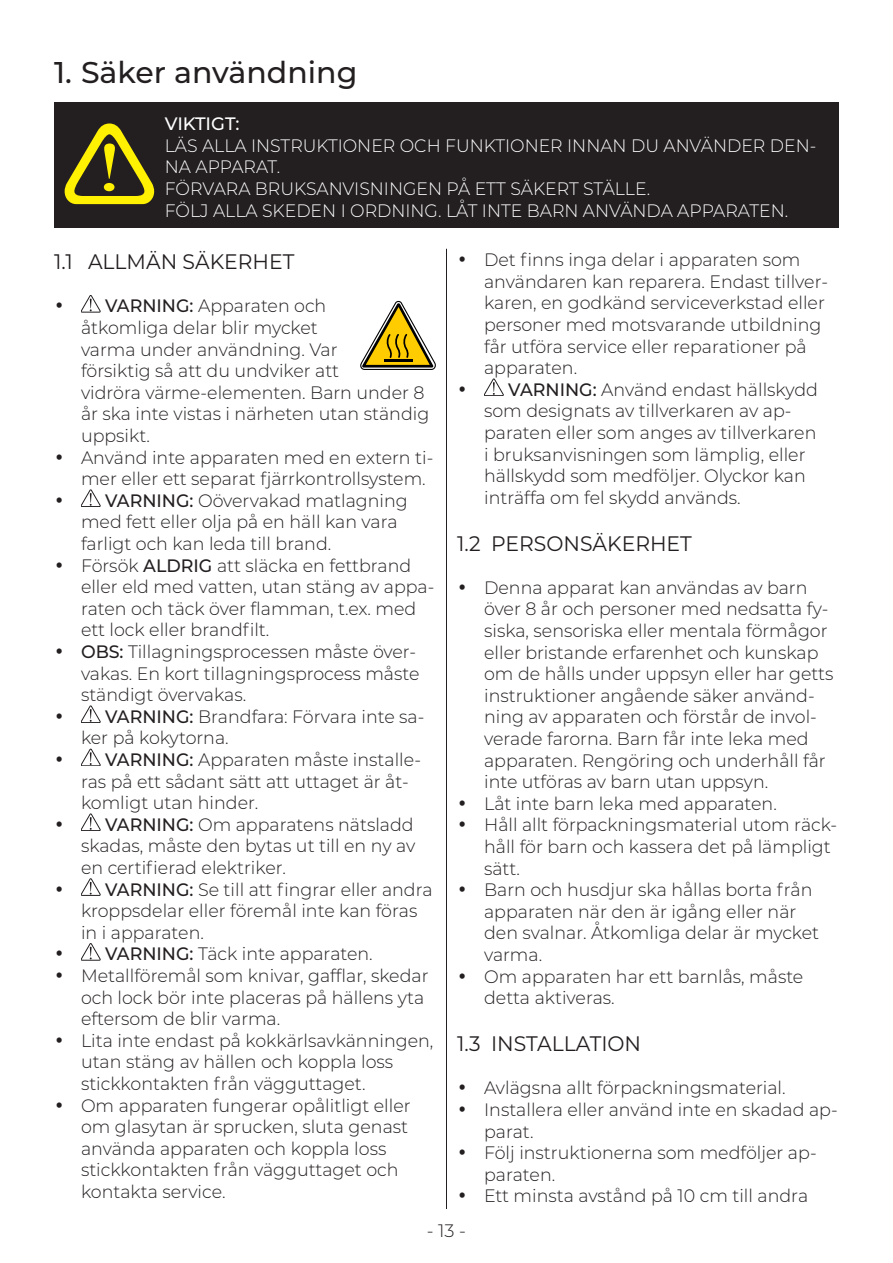
<style>
.page{position:relative;width:893px;height:1263px;background:#fff}
.page>*{position:absolute;margin:0;border:0;box-sizing:border-box;transform-origin:0 0}
.t1{font:500 30px "Montserrat";color:#231f20}
.t2{font:21px "Montserrat";color:#231f20}
.t3{font:300 18px/21.6px "Montserrat";color:#231f20}
.Leipis{font:300 18px/21.6px "Montserrat";color:#fff;scale:.96 1}
.Leipis_boldattu{font:500 18px "Montserrat";color:#fff}
.s1{font-family:"Futura BT";font-stretch:condensed}
.s2{font-weight:500}
</style>
<div class="page">
<svg style="left:81px;top:295px;width:19px;height:17px"></svg>
<svg style="left:81px;top:490px;width:19px;height:17px"></svg>
<svg style="left:81px;top:706px;width:19px;height:17px"></svg>
<svg style="left:81px;top:749px;width:19px;height:17px"></svg>
<svg style="left:81px;top:814px;width:19px;height:17px"></svg>
<svg style="left:81px;top:878px;width:19px;height:17px"></svg>
<svg style="left:81px;top:943px;width:19px;height:17px"></svg>
<svg style="left:484px;top:379px;width:19px;height:17px"></svg>
<div style="left:54px;top:102px;width:785px;height:125px;background:#231f20"></div>
<svg style="left:65px;top:123px;width:89px;height:81px"></svg>
<svg style="left:360px;top:301px;width:76px;height:69px"></svg>
<hr style="left:446px;top:249px;width:1px;height:960px;background:#231f20">
<p class="t1" style="left:54px;top:51px;width:305px">1. Säker användning</p>
<p class="Leipis_boldattu" style="left:165px;top:111px;width:76px">VIKTIGT:</p>
<p class="Leipis" style="left:165px;top:134px;width:680px">LÄS ALLA INSTRUKTIONER OCH FUNKTIONER INNAN DU ANVÄNDER DEN-<br>NA APPARAT.</p>
<p class="Leipis" style="left:165px;top:177px;width:507px">FÖRVARA BRUKSANVISNINGEN PÅ ETT SÄKERT STÄLLE.</p>
<p class="Leipis" style="left:165px;top:199px;width:651px">FÖLJ ALLA SKEDEN I ORDNING. LÅT INTE BARN ANVÄNDA APPARATEN.</p>
<p class="t2" style="left:54px;top:247px;width:242px">1.1 ALLMÄN SÄKERHET</p>
<p class="t3" style="left:81px;top:295px;width:350px;text-indent:-27px"><span class="s1">•</span> <span class="s2">VARNING:</span> Apparaten och<br>åtkomliga delar blir mycket<br>varma under användning. Var<br>försiktig så att du undviker att<br>vidröra värme-elementen. Barn under 8 år ska inte vistas i närheten utan ständig uppsikt.</p>
<p class="t3" style="left:81px;top:446px;width:354px;text-indent:-27px"><span class="s1">•</span> Använd inte apparaten med en extern ti&shy;mer eller ett separat fjärrkontrollsystem.</p>
<p class="t3" style="left:81px;top:489px;width:328px;text-indent:-27px"><span class="s1">•</span> <span class="s2">VARNING:</span> Oövervakad matlagning med fett eller olja på en häll kan vara farligt och kan leda till brand.</p>
<p class="t3" style="left:81px;top:554px;width:355px;text-indent:-27px"><span class="s1">•</span> Försök <span class="s2">ALDRIG</span> att släcka en fettbrand eller eld med vatten, utan stäng av appa&shy;raten och täck över flamman, t.ex. med ett lock eller brandfilt.</p>
<p class="t3" style="left:81px;top:640px;width:340px;text-indent:-27px"><span class="s1">•</span> <span class="s2">OBS:</span> Tillagningsprocessen måste över&shy;vakas. En kort tillagningsprocess måste ständigt övervakas.</p>
<p class="t3" style="left:81px;top:705px;width:345px;text-indent:-27px"><span class="s1">•</span> <span class="s2">VARNING:</span> Brandfara: Förvara inte sa&shy;ker på kokytorna.</p>
<p class="t3" style="left:81px;top:748px;width:342px;text-indent:-27px"><span class="s1">•</span> <span class="s2">VARNING:</span> Apparaten måste installe&shy;ras på ett sådant sätt att uttaget är åt&shy;komligt utan hinder.</p>
<p class="t3" style="left:81px;top:813px;width:336px;text-align:justify;text-indent:-27px"><span class="s1">•</span> <span class="s2">VARNING:</span> Om apparatens nätsladd skadas, måste den bytas ut till en ny av en certifierad elektriker.</p>
<p class="t3" style="left:81px;top:878px;width:353px;text-indent:-27px"><span class="s1">•</span> <span class="s2">VARNING:</span> Se till att fingrar eller andra kroppsdelar eller föremål inte kan föras in i apparaten.</p>
<p class="t3" style="left:54px;top:943px;width:320px"><span class="s1">•</span> <span class="s2">VARNING:</span> Täck inte apparaten.</p>
<p class="t3" style="left:81px;top:964px;width:349px;text-indent:-27px"><span class="s1">•</span> Metallföremål som knivar, gafflar, skedar och lock bör inte placeras på hällens yta eftersom de blir varma.</p>
<p class="t3" style="left:81px;top:1029px;width:354px;text-indent:-27px"><span class="s1">•</span> Lita inte endast på kokkärlsavkänningen, utan stäng av hällen och koppla loss stickkontakten från vägguttaget.</p>
<p class="t3" style="left:81px;top:1094px;width:331px;text-indent:-27px"><span class="s1">•</span> Om apparaten fungerar opålitligt eller om glasytan är sprucken, sluta genast använda apparaten och koppla loss stickkontakten från vägguttaget och kontakta service.</p>
<p class="t3" style="left:484px;top:248px;width:345px;text-indent:-27px"><span class="s1">•</span> Det finns inga delar i apparaten som användaren kan reparera. Endast tillver&shy;karen, en godkänd serviceverkstad eller personer med motsvarande utbildning får utföra service eller reparationer på apparaten.</p>
<p class="t3" style="left:484px;top:378px;width:335px;text-indent:-27px"><span class="s1">•</span> <span class="s2">VARNING:</span> Använd endast hällskydd som designats av tillverkaren av ap&shy;paraten eller som anges av tillverkaren i bruksanvisningen som lämplig, eller hällskydd som medföljer. Olyckor kan inträffa om fel skydd används.</p>
<p class="t2" style="left:457px;top:529px;width:236px">1.2 PERSONSÄKERHET</p>
<p class="t3" style="left:484px;top:576px;width:351px;text-indent:-27px"><span class="s1">•</span> Denna apparat kan användas av barn över 8 år och personer med nedsatta fy&shy;siska, sensoriska eller mentala förmågor eller bristande erfarenhet och kunskap om de hålls under uppsyn eller har getts instruktioner angående säker använd&shy;ning av apparaten och förstår de invol&shy;verade farorna. Barn får inte leka med apparaten. Rengöring och underhåll får inte utföras av barn utan uppsyn.</p>
<p class="t3" style="left:457px;top:792px;width:321px"><span class="s1">•</span> Låt inte barn leka med apparaten.</p>
<p class="t3" style="left:484px;top:814px;width:355px;text-indent:-27px"><span class="s1">•</span> Håll allt förpackningsmaterial utom räck&shy;håll för barn och kassera det på lämpligt sätt.</p>
<p class="t3" style="left:484px;top:878px;width:337px;text-indent:-27px"><span class="s1">•</span> Barn och husdjur ska hållas borta från apparaten när den är igång eller när den svalnar. Åtkomliga delar är mycket varma.</p>
<p class="t3" style="left:484px;top:965px;width:321px;text-indent:-27px"><span class="s1">•</span> Om apparaten har ett barnlås, måste detta aktiveras.</p>
<p class="t2" style="left:457px;top:1029px;width:186px">1.3 INSTALLATION</p>
<p class="t3" style="left:457px;top:1076px;width:330px"><span class="s1">•</span> Avlägsna allt förpackningsmaterial.</p>
<p class="t3" style="left:484px;top:1098px;width:355px;text-indent:-27px"><span class="s1">•</span> Installera eller använd inte en skadad ap&shy;parat.</p>
<p class="t3" style="left:484px;top:1141px;width:334px;text-indent:-27px"><span class="s1">•</span> Följ instruktionerna som medföljer ap&shy;paraten.</p>
<p class="t3" style="left:457px;top:1184px;width:353px"><span class="s1">•</span> Ett minsta avstånd på 10 cm till andra</p>
<p class="t3" style="left:427px;top:1219px;width:41px">- 13 -</p>
</div>
